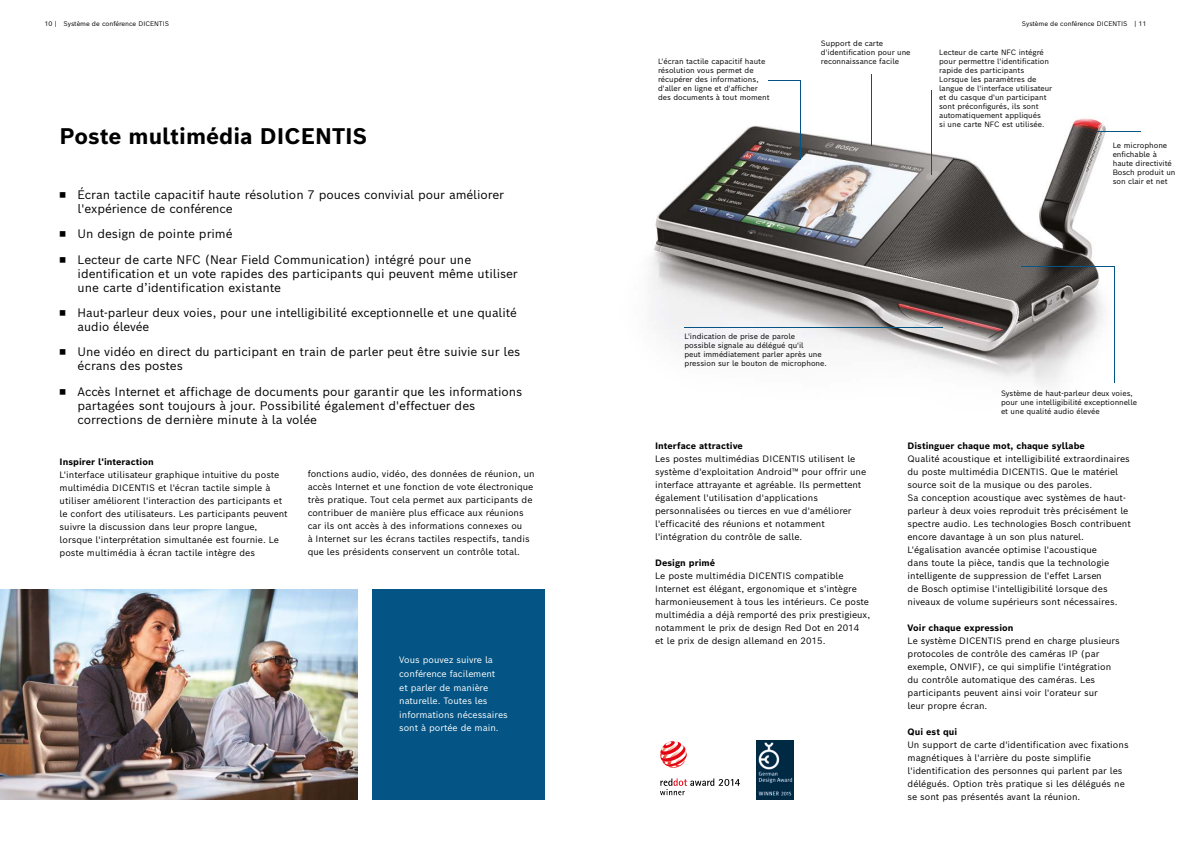
<style>
.page{position:relative;width:1191px;height:842px;background:#fff}
.page>*{position:absolute;margin:0;border:0;box-sizing:border-box;transform-origin:0 0}
.t1{font:700 22px "Bosch Sans";color:#000}
.t2{font:12px/14px "Bosch Sans";color:#000}
.t3{font:9px/13px "Bosch Sans";letter-spacing:.005em;color:#000}
.t4{font:9px/13.6px "Bosch Sans";color:#fff}
.t5{font:700 9px "Bosch Sans";letter-spacing:.005em;color:#000}
.t6{font:7.5px/9px "Bosch Sans";color:#000}
.t7{font:6.5px "Bosch Sans";letter-spacing:-.005em;color:#000}
.s1{font-size:13px}
</style>
<div class="page">
<img style="left:652px;top:118px;width:463px;height:269px">
<svg style="left:660px;top:741px;width:81px;height:55px"></svg>
<img style="left:757px;top:740px;width:37px;height:60px">
<img style="left:0;top:589px;width:357px;height:211px">
<div style="left:372px;top:589px;width:172px;height:211px;background:#045585"></div>
<hr style="left:685px;top:327px;width:258px;height:1px;background:#045585">
<hr style="left:871px;top:74px;width:1px;height:72px;background:#045585">
<hr style="left:768px;top:80px;width:33px;height:1px;background:#045585">
<hr style="left:800px;top:80px;width:1px;height:79px;background:#045585">
<hr style="left:931px;top:90px;width:1px;height:85px;background:#045585">
<hr style="left:1097px;top:131px;width:44px;height:1px;background:#045585">
<hr style="left:1114px;top:266px;width:1px;height:116px;background:#045585">
<hr style="left:1021px;top:266px;width:94px;height:1px;background:#045585">
<p class="t7" style="left:45px;top:18px;width:126px">10 | Système de conférence DICENTIS</p>
<p class="t7" style="left:1022px;top:18px;width:126px">Système de conférence DICENTIS | 11</p>
<h1 class="t1" style="left:60px;top:117px;width:309px">Poste multimédia DICENTIS</h1>
<h2 class="t2" style="left:78px;top:187px;width:428px;text-indent:-18px"><span class="s1">◾</span> Écran tactile capacitif haute résolution 7 pouces convivial pour améliorer l'expérience de conférence</h2>
<h2 class="t2" style="left:60px;top:220px;width:413px;line-height:25.3px"><span class="s1">◾</span> Un design de pointe primé<br><span class="s1">◾</span> Lecteur de carte NFC (Near Field Communication) intégré pour une</h2>
<h2 class="t2" style="left:78px;top:265px;width:442px">identification et un vote rapides des participants qui peuvent même utiliser une carte d’identification existante</h2>
<h2 class="t2" style="left:78px;top:305px;width:441px;text-indent:-18px"><span class="s1">◾</span> Haut-parleur deux voies, pour une intelligibilité exceptionnelle et une qualité audio élevée</h2>
<h2 class="t2" style="left:78px;top:344px;width:444px;text-indent:-18px"><span class="s1">◾</span> Une vidéo en direct du participant en train de parler peut être suivie sur les écrans des postes</h2>
<h2 class="t2" style="left:78px;top:383px;width:446px;text-indent:-18px"><span class="s1">◾</span> Accès Internet et affichage de documents pour garantir que les informations partagées sont toujours à jour. Possibilité également d'effectuer des corrections de dernière minute à la volée</h2>
<p class="t5" style="left:60px;top:454px;width:96px">Inspirer l'interaction</p>
<p class="t3" style="left:60px;top:467px;width:230px">L'interface utilisateur graphique intuitive du poste multimédia DICENTIS et l'écran tactile simple à utiliser améliorent l'interaction des participants et le confort des utilisateurs. Les participants peuvent suivre la discussion dans leur propre langue, lorsque l'interprétation simultanée est fournie. Le poste multimédia à écran tactile intègre des</p>
<p class="t3" style="left:308px;top:467px;width:229px">fonctions audio, vidéo, des données de réunion, un accès Internet et une fonction de vote électronique très pratique. Tout cela permet aux participants de contribuer de manière plus efficace aux réunions car ils ont accès à des informations connexes ou<br>à Internet sur les écrans tactiles respectifs, tandis que les présidents conservent un contrôle total.</p>
<p class="t4" style="left:399px;top:652px;width:110px">Vous pouvez suivre la conférence facilement<br>et parler de manière naturelle. Toutes les informations nécessaires sont à portée de main.</p>
<p class="t6" style="left:658px;top:56px;width:113px">L'écran tactile capacitif haute résolution vous permet de récupérer des informations, d'aller en ligne et d'afficher des documents à tout moment</p>
<p class="t6" style="left:821px;top:38px;width:91px">Support de carte d'identification pour une reconnaissance facile</p>
<p class="t6" style="left:939px;top:47px;width:115px">Lecteur de carte NFC intégré pour permettre l'identification rapide des participants<br>Lorsque les paramètres de langue de l'interface utilisateur et du casque d'un participant sont préconfigurés, ils sont automatiquement appliqués<br>si une carte NFC est utilisée.</p>
<p class="t6" style="left:1112px;top:140px;width:64px">Le microphone enfichable à haute directivité<br>Bosch produit un son clair et net</p>
<p class="t6" style="left:684px;top:331px;width:144px">L'indication de prise de parole possible signale au délégué qu'il<br>peut immédiatement parler après une pression sur le bouton de microphone.</p>
<p class="t6" style="left:1001px;top:388px;width:138px">Système de haut-parleur deux voies, pour une intelligibilité exceptionnelle et une qualité audio élevée</p>
<p class="t5" style="left:655px;top:438px;width:89px">Interface attractive</p>
<p class="t3" style="left:655px;top:452px;width:213px">Les postes multimédias DICENTIS utilisent le système d'exploitation Android™ pour offrir une interface attrayante et agréable. Ils permettent également l'utilisation d'applications personnalisées ou tierces en vue d'améliorer l'efficacité des réunions et notamment l'intégration du contrôle de salle.</p>
<p class="t5" style="left:655px;top:555px;width:62px">Design primé</p>
<p class="t3" style="left:655px;top:569px;width:216px">Le poste multimédia DICENTIS compatible Internet est élégant, ergonomique et s'intègre harmonieusement à tous les intérieurs. Ce poste multimédia a déjà remporté des prix prestigieux, notamment le prix de design Red Dot en 2014 et le prix de design allemand en 2015.</p>
<p class="t5" style="left:907px;top:438px;width:179px">Distinguer chaque mot, chaque syllabe</p>
<p class="t3" style="left:907px;top:452px;width:225px">Qualité acoustique et intelligibilité extraordinaires du poste multimédia DICENTIS. Que le matériel source soit de la musique ou des paroles.<br>Sa conception acoustique avec systèmes de haut&shy;parleur à deux voies reproduit très précisément le spectre audio. Les technologies Bosch contribuent encore davantage à un son plus naturel.<br>L'égalisation avancée optimise l'acoustique<br>dans toute la pièce, tandis que la technologie intelligente de suppression de l'effet Larsen<br>de Bosch optimise l'intelligibilité lorsque des niveaux de volume supérieurs sont nécessaires.</p>
<p class="t5" style="left:907px;top:620px;width:107px">Voir chaque expression</p>
<p class="t3" style="left:907px;top:634px;width:214px">Le système DICENTIS prend en charge plusieurs protocoles de contrôle des caméras IP (par exemple, ONVIF), ce qui simplifie l'intégration du contrôle automatique des caméras. Les participants peuvent ainsi voir l'orateur sur<br>leur propre écran.</p>
<p class="t5" style="left:907px;top:724px;width:51px">Qui est qui</p>
<p class="t3" style="left:907px;top:737px;width:223px">Un support de carte d'identification avec fixations magnétiques à l'arrière du poste simplifie l'identification des personnes qui parlent par les délégués. Option très pratique si les délégués ne se sont pas présentés avant la réunion.</p>
</div>
